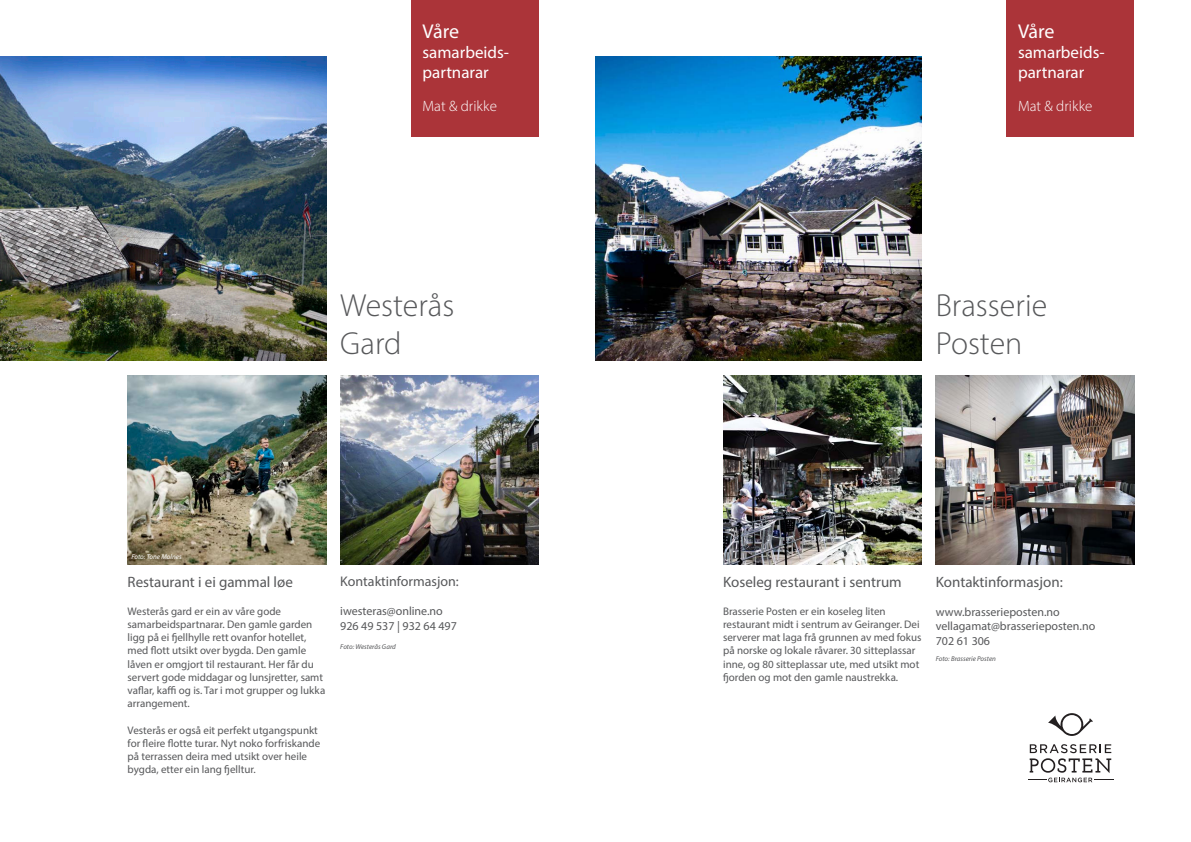
<style>
.page{position:relative;width:1191px;height:842px;background:#fff}
.page>*{position:absolute;margin:0;border:0;box-sizing:border-box;transform-origin:0 0}
.t1{font:300 32px "Myriad Pro";color:#57585a}
.t2{font:20px "Myriad Pro";letter-spacing:-.01em;color:#fff}
.t3{font:17px/20.4px "Myriad Pro";color:#fff}
.t4{font:15px "Myriad Pro";color:#57585a}
.t5{font:300 15px "Myriad Pro";letter-spacing:.005em;color:#fff}
.t6{font:14px "Myriad Pro";color:#57585a}
.t7{font:12px "Myriad Pro";color:#57585a}
.t8{font:11px/13.2px "Myriad Pro";color:#57585a}
.t9{font:italic 7px "Myriad Pro";color:#57585a}
.t10{font:italic 7px "Myriad Pro";color:#fff}
</style>
<div class="page">
<img style="left:0;top:57px;width:326px;height:303px">
<img style="left:128px;top:376px;width:198px;height:188px">
<img style="left:340px;top:376px;width:199px;height:188px">
<div style="left:411px;top:0;width:128px;height:136px;background:#ab3439"></div>
<img style="left:595px;top:57px;width:326px;height:303px">
<img style="left:723px;top:376px;width:198px;height:188px">
<img style="left:935px;top:376px;width:199px;height:188px">
<div style="left:1006px;top:0;width:128px;height:136px;background:#ab3439"></div>
<svg style="left:1048px;top:713px;width:44px;height:23px"></svg>
<svg style="left:1028px;top:744px;width:85px;height:38px"></svg>
<p class="t2" style="left:422px;top:19px;width:38px">Våre</p>
<p class="t3" style="left:422px;top:42px;width:88px">samarbeids&shy;partnarar</p>
<p class="t5" style="left:422px;top:97px;width:76px">Mat &amp; drikke</p>
<p class="t1" style="left:340px;top:286px;width:115px">Westerås</p>
<p class="t1" style="left:340px;top:324px;width:63px">Gard</p>
<p class="t10" style="left:131px;top:553px;width:52px">Foto: Tone Molnes</p>
<p class="t4" style="left:128px;top:573px;width:167px">Restaurant i ei gammal løe</p>
<p class="t8" style="left:128px;top:604px;width:155px">Westerås gard er ein av våre gode</p>
<p class="t8" style="left:128px;top:617px;width:199px">samarbeidspartnarar. Den gamle garden ligg på ei fjellhylle rett ovanfor hotellet, med flott utsikt over bygda. Den gamle låven er omgjort til restaurant. Her får du servert gode middagar og lunsjretter, samt vaflar, kaffi og is. Tar i mot grupper og lukka arrangement.</p>
<p class="t8" style="left:128px;top:723px;width:194px">Vesterås er også eit perfekt utgangspunkt for fleire flotte turar. Nyt noko forfriskande på terrassen deira med utsikt over heile bygda, etter ein lang fjelltur.</p>
<p class="t6" style="left:340px;top:573px;width:120px">Kontaktinformasjon:</p>
<p class="t7" style="left:340px;top:604px;width:104px">iwesteras@online.no</p>
<p class="t7" style="left:340px;top:618px;width:118px">926 49 537 | 932 64 497</p>
<p class="t9" style="left:340px;top:643px;width:57px">Foto: Westerås Gard</p>
<p class="t2" style="left:1018px;top:19px;width:38px">Våre</p>
<p class="t3" style="left:1018px;top:42px;width:88px">samarbeids&shy;partnarar</p>
<p class="t5" style="left:1018px;top:97px;width:76px">Mat &amp; drikke</p>
<p class="t1" style="left:935px;top:286px;width:113px">Brasserie</p>
<p class="t1" style="left:935px;top:324px;width:88px">Posten</p>
<p class="t4" style="left:723px;top:573px;width:180px">Koseleg restaurant i sentrum</p>
<p class="t8" style="left:723px;top:604px;width:164px">Brasserie Posten er ein koseleg liten</p>
<p class="t8" style="left:723px;top:617px;width:200px">restaurant midt i sentrum av Geiranger. Dei serverer mat laga frå grunnen av med fokus på norske og lokale råvarer. 30 sitteplassar inne, og 80 sitteplassar ute, med utsikt mot fjorden og mot den gamle naustrekka.</p>
<p class="t4" style="left:935px;top:573px;width:129px">Kontaktinformasjon:</p>
<p class="t7" style="left:935px;top:605px;width:126px">www.brasserieposten.no</p>
<p class="t7" style="left:935px;top:619px;width:161px">vellagamat@brasserieposten.no</p>
<p class="t7" style="left:935px;top:633px;width:56px">702 61 306</p>
<p class="t9" style="left:935px;top:655px;width:62px">Foto: Brasserie Posten</p>
</div>
